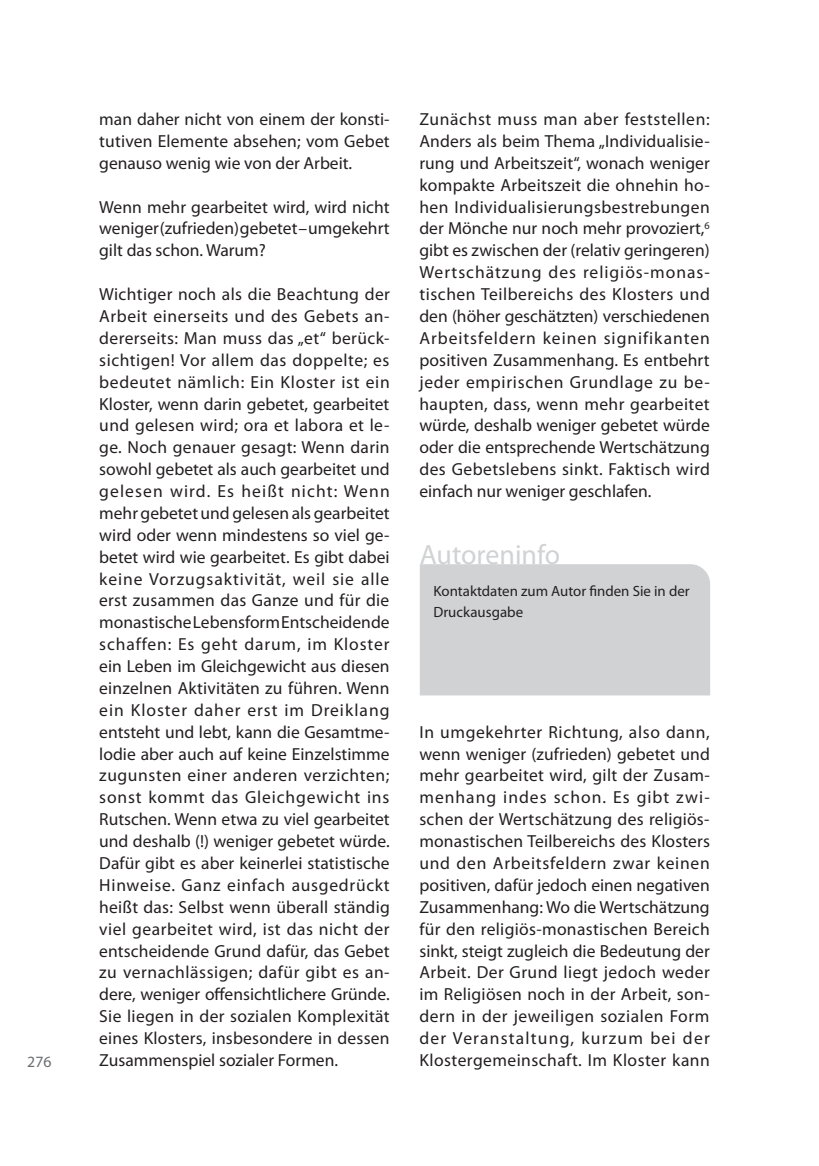
<style>
.page{position:relative;width:819px;height:1166px;background:#fff}
.page>*{position:absolute;margin:0;border:0;box-sizing:border-box;transform-origin:0 0}
.Headline{font:28px "Myriad Pro";color:#d1d2d4}
.Fließtext{font:17.5px/21.9px "Myriad Pro";color:#231f20;text-align:justify}
.t1{font:15.75px "Myriad Pro";color:#6c6d70}
.Autoreninfo_Buchinfo{font:14.88px "Myriad Pro";color:#231f20}
</style>
<div class="page">
<div style="left:420px;top:564px;width:290px;height:131px;background:#d1d2d4"></div>
<p class="t1" style="left:27px;top:1052px;width:26px">276</p>
<p class="Fließtext" style="left:99px;top:108px;width:292px">man daher nicht von einem der konsti&shy;tutiven Elemente absehen; vom Gebet genauso wenig wie von der Arbeit.</p>
<p class="Fließtext" style="left:99px;top:195px;width:292px">Wenn mehr gearbeitet wird, wird nicht weniger (zufrieden) gebetet – umgekehrt gilt das schon. Warum?</p>
<p class="Fließtext" style="left:99px;top:283px;width:292px">Wichtiger noch als die Beachtung der Arbeit einerseits und des Gebets an&shy;dererseits: Man muss das „et“ berück&shy;sichtigen! Vor allem das doppelte; es bedeutet nämlich: Ein Kloster ist ein Kloster, wenn darin gebetet, gearbeitet und gelesen wird; ora et labora et le&shy;ge. Noch genauer gesagt: Wenn darin sowohl gebetet als auch gearbeitet und gelesen wird. Es heißt nicht: Wenn mehr gebetet und gelesen als gearbeitet wird oder wenn mindestens so viel ge&shy;betet wird wie gearbeitet. Es gibt dabei keine Vorzugsaktivität, weil sie alle erst zusammen das Ganze und für die monastische Lebensform Entscheidende schaffen: Es geht darum, im Kloster ein Leben im Gleichgewicht aus diesen einzelnen Aktivitäten zu führen. Wenn ein Kloster daher erst im Dreiklang entsteht und lebt, kann die Gesamtme&shy;lodie aber auch auf keine Einzelstimme zugunsten einer anderen verzichten; sonst kommt das Gleichgewicht ins Rutschen. Wenn etwa zu viel gearbeitet und deshalb (!) weniger gebetet würde.<br>Dafür gibt es aber keinerlei statistische Hinweise. Ganz einfach ausgedrückt heißt das: Selbst wenn überall ständig viel gearbeitet wird, ist das nicht der entscheidende Grund dafür, das Gebet zu vernachlässigen; dafür gibt es an&shy;dere, weniger offensichtlichere Gründe.<br>Sie liegen in der sozialen Komplexität eines Klosters, insbesondere in dessen Zusammenspiel sozialer Formen.</p>
<p class="Fließtext" style="left:419px;top:108px;width:292px">Zunächst muss man aber feststellen:<br>Anders als beim Thema „Individualisie&shy;rung und Arbeitszeit“, wonach weniger kompakte Arbeitszeit die ohnehin ho&shy;hen Individualisierungsbestrebungen der Mönche nur noch mehr provoziert,<sup>6 </sup>gibt es zwischen der (relativ geringeren)<br>Wertschätzung des religiös-monas&shy;tischen Teilbereichs des Klosters und den (höher geschätzten) verschiedenen Arbeitsfeldern keinen signifikanten positiven Zusammenhang. Es entbehrt jeder empirischen Grundlage zu be&shy;haupten, dass, wenn mehr gearbeitet würde, deshalb weniger gebetet würde oder die entsprechende Wertschätzung des Gebetslebens sinkt. Faktisch wird einfach nur weniger geschlafen.</p>
<p class="Headline" style="left:420px;top:537px;width:142px">Autoreninfo</p>
<p class="Autoreninfo_Buchinfo" style="left:433px;top:581px;width:258px">Kontaktdaten zum Autor finden Sie in der</p>
<p class="Autoreninfo_Buchinfo" style="left:433px;top:602px;width:91px">Druckausgabe</p>
<p class="Fließtext" style="left:419px;top:720px;width:292px">In umgekehrter Richtung, also dann, wenn weniger (zufrieden) gebetet und mehr gearbeitet wird, gilt der Zusam&shy;menhang indes schon. Es gibt zwi&shy;schen der Wertschätzung des religiös&shy;monastischen Teilbereichs des Klosters und den Arbeitsfeldern zwar keinen positiven, dafür jedoch einen negativen Zusammenhang: Wo die Wertschätzung für den religiös-monastischen Bereich sinkt, steigt zugleich die Bedeutung der Arbeit. Der Grund liegt jedoch weder im Religiösen noch in der Arbeit, son&shy;dern in der jeweiligen sozialen Form der Veranstaltung, kurzum bei der Klostergemeinschaft. Im Kloster kann</p>
</div>
